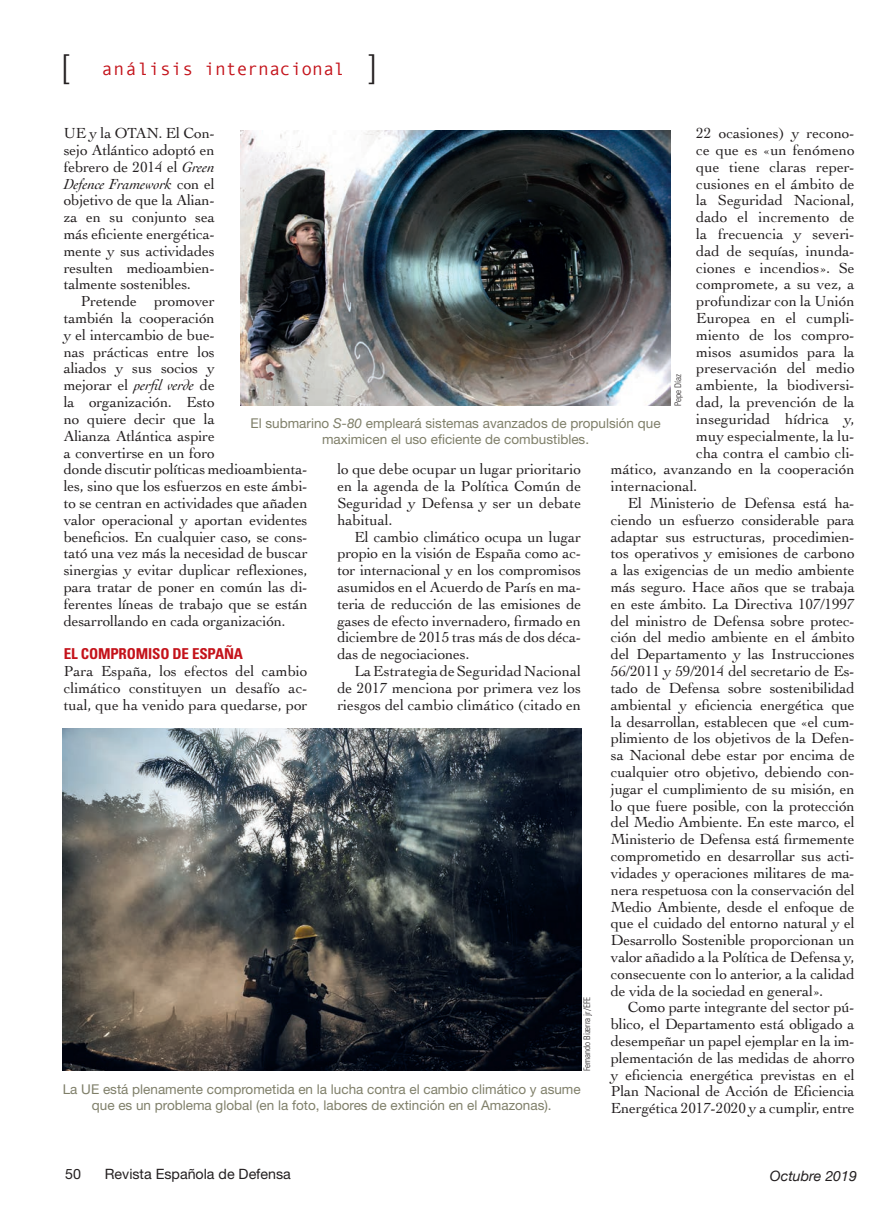
<style>
.page{position:relative;width:893px;height:1217px;background:#fff}
.page>*{position:absolute;margin:0;border:0;box-sizing:border-box;transform-origin:0 0}
.t1{font:300 33px "Helvetica Neue";color:#231f20}
.t2{font:18px "Monotypecom";color:#c4121a}
.Texto_general{font:15.3px/16.8px "Cochin";letter-spacing:-.01em;color:#231f20;text-align:justify}
.Ladillo{font:700 condensed 15px "Univers";letter-spacing:-.01em;color:#c4121a}
.t3{font:14.25px "Helvetica Neue";color:#231f20}
.t4{font:italic 14.25px "Helvetica Neue";color:#231f20}
.Pie_de_foto{font:13.5px/15.8px "Helvetica Neue";color:#7f7f69;text-align:center}
.Crédito_foto{font:300 condensed 9px "Univers";letter-spacing:-.005em;color:#231f20}
.s1{font-family:"Helvetica Neue";font-weight:300;font-size:33px;color:#231f20}
.s2{font-style:italic}
</style>
<div class="page">
<img style="left:62px;top:728px;width:519px;height:341px">
<img style="left:240px;top:130px;width:431px;height:276px">
<p class="t1" style="left:62px;top:39px;width:9px">[</p>
<p class="t2" style="left:102px;top:58px;width:277px">análisis internacional <span class="s1">]</span></p>
<p class="Texto_general" style="left:64px;top:124px;width:153px">UE y la OTAN. El Con&shy;sejo Atlántico adoptó en febrero de 2014 el <span class="s2">Green Defence Framework</span> con el objetivo de que la Alian&shy;za en su conjunto sea más eficiente energética&shy;mente y sus actividades resulten medioambien&shy;talmente sostenibles.</p>
<p class="Texto_general" style="left:64px;top:292px;width:245px;text-align:left;text-indent:17px">Pretende promover<br>también la cooperación<br>y el intercambio de bue-<br>nas prácticas entre los<br>aliados y sus socios y<br>mejorar el <span class="s2">perfil verde</span> de<br>la organización. Esto<br>no quiere decir que la<br>Alianza Atlántica aspire<br>a convertirse en un foro<br>donde discutir políticas medioambienta&shy;les, sino que los esfuerzos en este ámbi&shy;to se centran en actividades que añaden valor operacional y aportan evidentes beneficios. En cualquier caso, se cons&shy;tató una vez más la necesidad de buscar sinergias y evitar duplicar reflexiones, para tratar de poner en común las di&shy;ferentes líneas de trabajo que se están desarrollando en cada organización.</p>
<p class="Ladillo" style="left:64px;top:644px;width:181px">EL COMPROMISO DE ESPAÑA</p>
<p class="Texto_general" style="left:64px;top:662px;width:245px">Para España, los efectos del cambio climático constituyen un desafío ac&shy;tual, que ha venido para quedarse, por</p>
<p class="Texto_general" style="left:696px;top:124px;width:160px">22 ocasiones) y recono-</p>
<p class="Texto_general" style="left:696px;top:141px;width:160px">ce que es «un fenómeno</p>
<p class="Texto_general" style="left:696px;top:158px;width:160px">que tiene claras reper-</p>
<p class="Texto_general" style="left:696px;top:174px;width:160px">cusiones en el ámbito de</p>
<p class="Texto_general" style="left:696px;top:191px;width:160px">la Seguridad Nacional,</p>
<p class="Texto_general" style="left:696px;top:208px;width:160px">dado el incremento de</p>
<p class="Texto_general" style="left:696px;top:225px;width:160px">la frecuencia y severi-</p>
<p class="Texto_general" style="left:696px;top:242px;width:160px">dad de sequías, inunda-</p>
<p class="Texto_general" style="left:696px;top:258px;width:160px">ciones e incendios». Se</p>
<p class="Texto_general" style="left:696px;top:275px;width:160px">compromete, a su vez, a</p>
<p class="Texto_general" style="left:696px;top:292px;width:160px">profundizar con la Unión</p>
<p class="Texto_general" style="left:696px;top:309px;width:160px">Europea en el cumpli-</p>
<p class="Texto_general" style="left:696px;top:326px;width:160px">miento de los compro-</p>
<p class="Texto_general" style="left:696px;top:342px;width:160px">misos asumidos para la</p>
<p class="Texto_general" style="left:696px;top:359px;width:160px">preservación del medio</p>
<p class="Texto_general" style="left:696px;top:376px;width:160px">ambiente, la biodiversi-</p>
<p class="Texto_general" style="left:696px;top:393px;width:160px">dad, la prevención de la</p>
<p class="Texto_general" style="left:696px;top:410px;width:160px">inseguridad hídrica y,</p>
<p class="Texto_general" style="left:696px;top:426px;width:160px">muy especialmente, la lu-</p>
<p class="Texto_general" style="left:696px;top:443px;width:160px">cha contra el cambio cli-</p>
<p class="Texto_general" style="left:611px;top:460px;width:245px">mático, avanzando en la cooperación</p>
<p class="Texto_general" style="left:611px;top:477px;width:88px">internacional.</p>
<p class="Texto_general" style="left:611px;top:494px;width:245px;text-indent:17px">El Ministerio de Defensa está ha&shy;ciendo un esfuerzo considerable para adaptar sus estructuras, procedimien&shy;tos operativos y emisiones de carbono a las exigencias de un medio ambiente más seguro. Hace años que se trabaja en este ámbito. La Directiva 107/1997 del ministro de Defensa sobre protec&shy;ción del medio ambiente en el ámbito del Departamento y las Instrucciones 56/2011 y 59/2014 del secretario de Es&shy;tado de Defensa sobre sostenibilidad ambiental y eficiencia energética que la desarrollan, establecen que «el cum&shy;plimiento de los objetivos de la Defen&shy;sa Nacional debe estar por encima de cualquier otro objetivo, debiendo con&shy;jugar el cumplimiento de su misión, en lo que fuere posible, con la protección del Medio Ambiente. En este marco, el Ministerio de Defensa está firmemente comprometido en desarrollar sus acti&shy;vidades y operaciones militares de ma&shy;nera respetuosa con la conservación del Medio Ambiente, desde el enfoque de que el cuidado del entorno natural y el Desarrollo Sostenible proporcionan un valor añadido a la Política de Defensa y, consecuente con lo anterior, a la calidad de vida de la sociedad en general».</p>
<p class="Texto_general" style="left:611px;top:998px;width:245px;text-indent:17px">Como parte integrante del sector pú&shy;blico, el Departamento está obligado a desempeñar un papel ejemplar en la im&shy;plementación de las medidas de ahorro y eficiencia energética previstas en el Plan Nacional de Acción de Eficiencia Energética 2017-2020 y a cumplir, entre</p>
<p class="Crédito_foto" style="left:672px;top:406px;width:33px;rotate:-90deg">Pepe Díaz</p>
<p class="Pie_de_foto" style="left:250px;top:415px;width:412px">El submarino <span class="s2">S-80</span> empleará sistemas avanzados de propulsión que maximicen el uso eficiente de combustibles.</p>
<p class="Texto_general" style="left:337px;top:460px;width:245px">lo que debe ocupar un lugar prioritario en la agenda de la Política Común de Seguridad y Defensa y ser un debate habitual.</p>
<p class="Texto_general" style="left:337px;top:527px;width:245px;text-indent:17px">El cambio climático ocupa un lugar propio en la visión de España como ac&shy;tor internacional y en los compromisos asumidos en el Acuerdo de París en ma&shy;teria de reducción de las emisiones de gases de efecto invernadero, firmado en diciembre de 2015 tras más de dos déca&shy;das de negociaciones.</p>
<p class="Texto_general" style="left:337px;top:662px;width:245px;text-indent:17px">La Estrategia de Seguridad Nacional de 2017 menciona por primera vez los riesgos del cambio climático (citado en</p>
<p class="Crédito_foto" style="left:582px;top:1071px;width:76px;rotate:-90deg">Fernando Bizerra jr/EFE</p>
<p class="Pie_de_foto" style="left:63px;top:1081px;width:519px">La UE está plenamente comprometida en la lucha contra el cambio climático y asume que es un problema global (en la foto, labores de extinción en el Amazonas).</p>
<p class="t3" style="left:65px;top:1164px;width:17px">50</p>
<p class="t3" style="left:105px;top:1164px;width:188px">Revista Española de Defensa</p>
<p class="t4" style="left:770px;top:1165px;width:89px">Octubre 2019</p>
</div>
